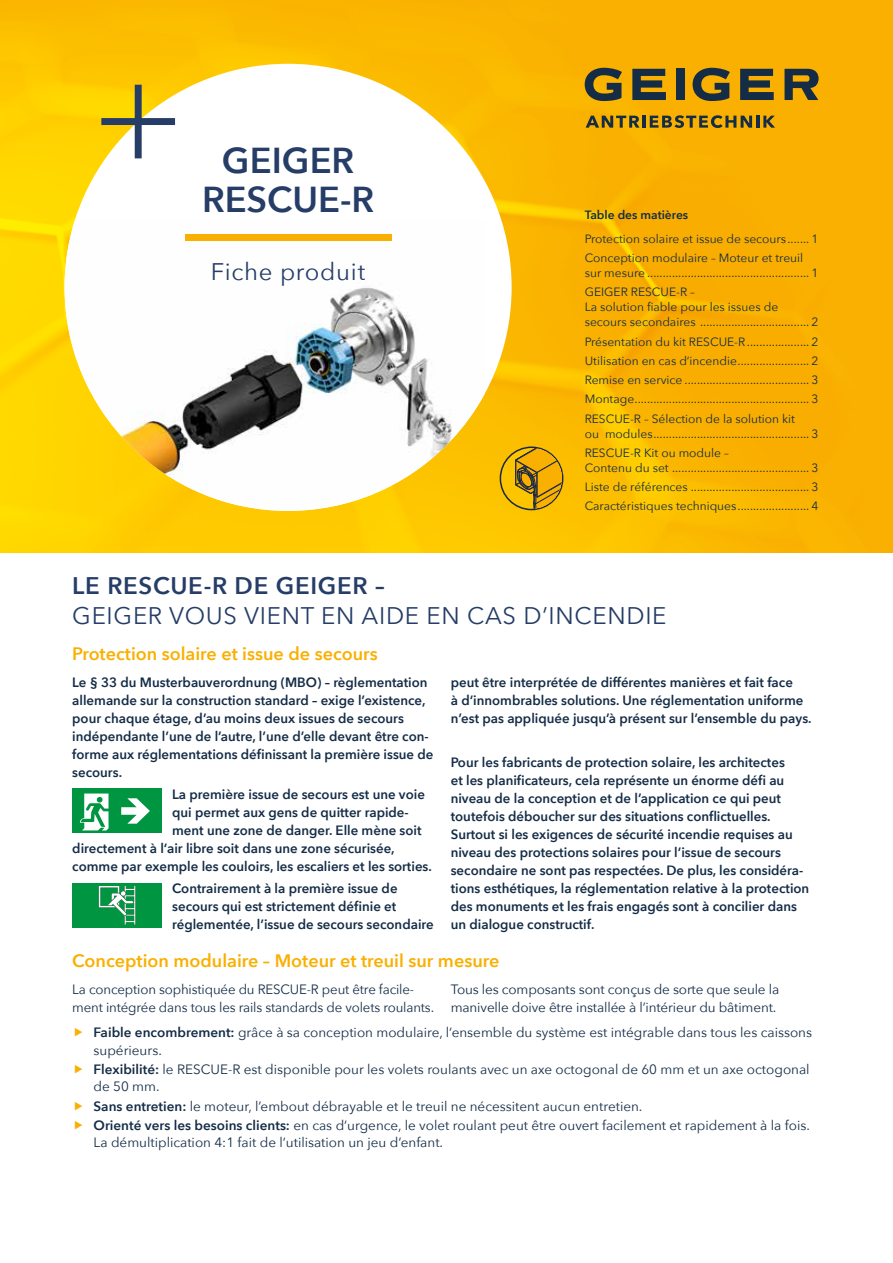
<style>
.page{position:relative;width:893px;height:1263px;background:#fff}
.page>*{position:absolute;margin:0;border:0;box-sizing:border-box;transform-origin:0 0}
.t1{font:600 36px/39px "Avenir Next";color:#253d67;text-align:center}
.t2{font:24px "Avenir Next";letter-spacing:.03em;color:#253d67}
.t3{font:600 24px "Avenir Next";letter-spacing:.03em;color:#253d67}
.t4{font:600 18px "Avenir Next";color:#f9b000}
.t5{font:600 13.5px/18px "Avenir Next";color:#142c46}
.t6{font:13.5px/18px "Avenir Next";color:#142c46}
.t7{font:12px/19.2px "Avenir Next";color:#142c46}
.t8{font:600 12px "Avenir Next";color:#142c46}
.s1{font-weight:600}
</style>
<div class="page">
<img style="left:0;top:0;width:893px;height:553px">
<svg style="left:632px;top:69px;width:34px;height:31px"></svg>
<div style="left:676px;top:69px;width:8px;height:31px;background:#142c46"></div>
<svg style="left:740px;top:69px;width:34px;height:31px"></svg>
<svg style="left:784px;top:69px;width:35px;height:31px"></svg>
<svg style="left:585px;top:68px;width:37px;height:33px"></svg>
<svg style="left:693px;top:68px;width:37px;height:33px"></svg>
<svg style="left:586px;top:115px;width:189px;height:13px;background:#90741f"></svg>
<div style="left:72px;top:789px;width:90px;height:44px;background:#009641"></div>
<svg style="left:80px;top:793px;width:29px;height:37px"></svg>
<svg style="left:121px;top:798px;width:29px;height:26px"></svg>
<div style="left:72px;top:883px;width:90px;height:45px;background:#009641"></div>
<svg style="left:99px;top:886px;width:36px;height:38px"></svg>
<div style="left:65px;top:64px;width:447px;height:447px;background:#fff;border-radius:50%"></div>
<img style="left:65px;top:221px;width:420px;height:290px">
<svg style="left:101px;top:85px;width:74px;height:73px"></svg>
<div style="left:185px;top:234px;width:206px;height:7px;background:#f9b000"></div>
<svg style="left:500px;top:446px;width:63px;height:64px"></svg>
<div style="left:501px;top:448px;width:61px;height:61px;background:#fdc400;border-radius:50%"></div>
<svg style="left:513px;top:448px;width:49px;height:61px"></svg>
<h1 class="t1" style="left:202px;top:140px;width:174px">GEIGER<br>RESCUE-R</h1>
<h2 class="t2" style="left:211px;top:252px;width:156px">Fiche produit</h2>
<p class="t8" style="left:585px;top:205px;width:105px">Table des matières</p>
<p class="t7" style="left:585px;top:228px;width:235px">Protection solaire et issue de secours ....... 1<br>Conception modulaire – Moteur et treuil</p>
<p class="t7" style="left:585px;top:263px;width:235px">sur mesure .................................................... 1<br>GEIGER RESCUE-R –</p>
<p class="t7" style="left:585px;top:299px;width:235px;line-height:15px">La solution fiable pour les issues de secours secondaires ................................... 2</p>
<p class="t7" style="left:585px;top:331px;width:235px;text-align:justify">Présentation du kit RESCUE-R.................... 2<br>Utilisation en cas d‘incendie....................... 2<br>Remise en service ........................................ 3<br>Montage........................................................ 3<br>RESCUE-R – Sélection de la solution kit</p>
<p class="t7" style="left:585px;top:423px;width:235px">ou modules.................................................. 3<br>RESCUE-R Kit ou module –</p>
<p class="t7" style="left:585px;top:457px;width:235px;text-align:justify">Contenu du set ............................................ 3<br>Liste de références ...................................... 3<br>Caractéristiques techniques....................... 4</p>
<h2 class="t3" style="left:72px;top:565px;width:314px">LE RESCUE-R DE GEIGER –</h2>
<h2 class="t2" style="left:72px;top:595px;width:596px">GEIGER VOUS VIENT EN AIDE EN CAS D’INCENDIE</h2>
<h3 class="t4" style="left:72px;top:638px;width:307px">Protection solaire et issue de secours</h3>
<p class="t5" style="left:72px;top:673px;width:363px">Le § 33 du Musterbauverordnung (MBO) – règlementation allemande sur la construction standard – exige l’existence, pour chaque étage, d’au moins deux issues de secours indépendante l’une de l’autre, l’une d’elle devant être con&shy;forme aux réglementations définissant la première issue de secours.</p>
<p class="t5" style="left:172px;top:785px;width:254px">La première issue de secours est une voie</p>
<p class="t5" style="left:172px;top:803px;width:238px">qui permet aux gens de quitter rapide-</p>
<p class="t5" style="left:172px;top:821px;width:251px">ment une zone de danger. Elle mène soit</p>
<p class="t5" style="left:72px;top:839px;width:324px">directement à l‘air libre soit dans une zone sécurisée,</p>
<p class="t5" style="left:72px;top:857px;width:361px">comme par exemple les couloirs, les escaliers et les sorties.</p>
<p class="t5" style="left:172px;top:879px;width:263px">Contrairement à la première issue de secours qui est strictement définie et réglementée, l’issue de secours secondaire</p>
<p class="t5" style="left:451px;top:673px;width:362px">peut être interprétée de différentes manières et fait face<br>à d‘innombrables solutions. Une réglementation uniforme n’est pas appliquée jusqu’à présent sur l’ensemble du pays.</p>
<p class="t5" style="left:451px;top:753px;width:360px">Pour les fabricants de protection solaire, les architectes<br>et les planificateurs, cela représente un énorme défi au niveau de la conception et de l’application ce qui peut toutefois déboucher sur des situations conflictuelles.<br>Surtout si les exigences de sécurité incendie requises au niveau des protections solaires pour l’issue de secours secondaire ne sont pas respectées. De plus, les considéra&shy;tions esthétiques, la réglementation relative à la protection des monuments et les frais engagés sont à concilier dans un dialogue constructif.</p>
<h3 class="t4" style="left:72px;top:945px;width:429px">Conception modulaire – Moteur et treuil sur mesure</h3>
<p class="t6" style="left:72px;top:979px;width:363px">La conception sophistiquée du RESCUE-R peut être facile&shy;ment intégrée dans tous les rails standards de volets roulants.</p>
<p class="t6" style="left:451px;top:979px;width:330px">Tous les composants sont conçus de sorte que seule la manivelle doive être installée à l’intérieur du bâtiment.</p>
<p class="t6" style="left:94px;top:1023px;width:720px;line-height:17.2px"><span class="s1">Faible encombrement:</span> grâce à sa conception modulaire, l‘ensemble du système est intégrable dans tous les caissons supérieurs.</p>
<p class="t6" style="left:94px;top:1060px;width:718px;line-height:17.2px"><span class="s1">Flexibilité:</span> le RESCUE-R est disponible pour les volets roulants avec un axe octogonal de 60 mm et un axe octogonal de 50 mm.</p>
<p class="t6" style="left:94px;top:1096px;width:718px;line-height:19.4px"><span class="s1">Sans entretien:</span> le moteur, l’embout débrayable et le treuil ne nécessitent aucun entretien.<br><span class="s1">Orienté vers les besoins clients:</span> en cas d‘urgence, le volet roulant peut être ouvert facilement et rapidement à la fois.</p>
<p class="t6" style="left:94px;top:1133px;width:351px">La démultiplication 4:1 fait de l‘utilisation un jeu d‘enfant.</p>
</div>
